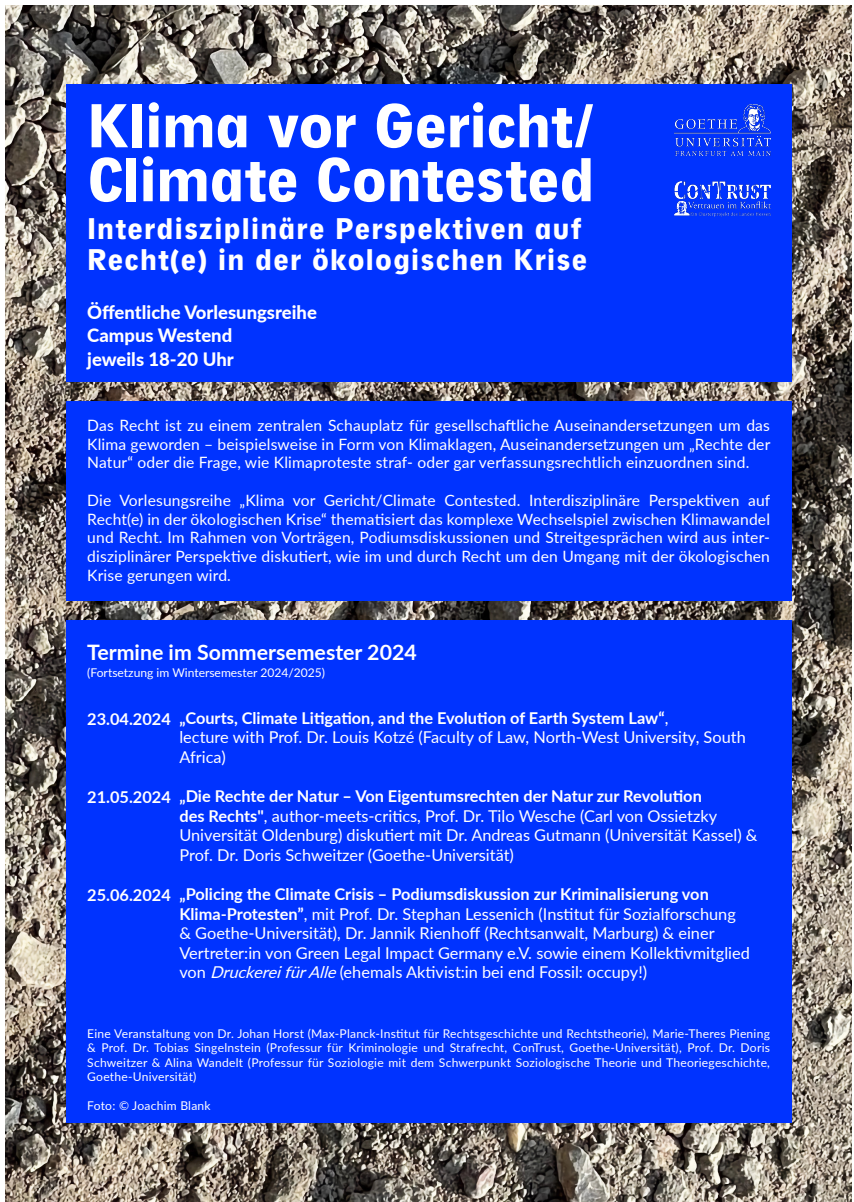
<style>
.page{position:relative;width:854px;height:1202px;background:#fff}
.page>*{position:absolute;margin:0;border:0;box-sizing:border-box;transform-origin:0 0}
.t1{font:900 64.6px/53.9px "Neuzeit Gro Con";letter-spacing:-.02em;color:#fff}
.t2{font:900 31.2px/31.2px "Neuzeit Gro Con";letter-spacing:.02em;color:#fff}
.t3{font:700 21.3px "Lato";color:#fff}
.t4{font:800 18.5px/23.4px "Lato";color:#fff}
.t5{font:16.3px/19.6px "Lato";color:#fff}
.t6{font:700 16.3px "Lato";color:#fff}
.t7{font:15.6px/18.7px "Lato";letter-spacing:.01em;color:#fff;text-align:justify}
.t8{font:12.1px/14.5px "Lato";letter-spacing:.015em;color:#fff;text-align:justify}
.s1{font-weight:700}
.s2{font-style:italic}
</style>
<div class="page">
<img style="left:6px;top:6px;width:845px;height:1195px">
<div style="left:66px;top:84px;width:725px;height:298px;background:#03f"></div>
<div style="left:66px;top:401px;width:725px;height:200px;background:#03f"></div>
<div style="left:66px;top:621px;width:725px;height:502px;background:#03f"></div>
<img style="left:674px;top:104px;width:95px;height:52px">
<img style="left:674px;top:182px;width:95px;height:35px">
<p class="t1" style="left:87px;top:100px;width:509px">Klima vor Gericht/<br>Climate Contested</p>
<p class="t2" style="left:87px;top:213px;width:501px">Interdisziplinäre Perspektiven auf<br>Recht(e) in der ökologischen Krise</p>
<p class="t4" style="left:87px;top:300px;width:231px">Öffentliche Vorlesungsreihe<br>Campus Westend<br>jeweils 18-20 Uhr</p>
<p class="t7" style="left:87px;top:415px;width:684px">Das Recht ist zu einem zentralen Schauplatz für gesellschaftliche Auseinandersetzungen um das Klima geworden – beispielsweise in Form von Klimaklagen, Auseinandersetzungen um „Rechte der Natur“ oder die Frage, wie Klimaproteste straf- oder gar verfassungsrechtlich einzuordnen sind.</p>
<p class="t7" style="left:87px;top:490px;width:684px">Die Vorlesungsreihe „Klima vor Gericht/Climate Contested. Interdisziplinäre Perspektiven auf Recht(e) in der ökologischen Krise“ thematisiert das komplexe Wechselspiel zwischen Klimawandel und Recht. Im Rahmen von Vorträgen, Podiumsdiskussionen und Streitgesprächen wird aus inter&shy;disziplinärer Perspektive diskutiert, wie im und durch Recht um den Umgang mit der ökologischen Krise gerungen wird.</p>
<p class="t3" style="left:87px;top:637px;width:331px">Termine im Sommersemester 2024</p>
<p class="t8" style="left:87px;top:664px;width:239px">(Fortsetzung im Wintersemester 2024/2025)</p>
<p class="t6" style="left:87px;top:707px;width:85px">23.04.2024</p>
<p class="t5" style="left:179px;top:707px;width:567px"><span class="s1">„Courts, Climate Litigation, and the Evolution of Earth System Law“</span>,<br>lecture with Prof. Dr. Louis Kotzé (Faculty of Law, North-West University, South<br>Africa)</p>
<p class="t5" style="left:179px;top:785px;width:579px"><span class="s1">„Die Rechte der Natur – Von Eigentumsrechten der Natur zur Revolution<br>des Rechts"</span>, author-meets-critics, Prof. Dr. Tilo Wesche (Carl von Ossietzky Universität Oldenburg) diskutiert mit Dr. Andreas Gutmann (Universität Kassel) &amp; Prof. Dr. Doris Schweitzer (Goethe-Universität)</p>
<p class="t5" style="left:179px;top:883px;width:572px"><span class="s1">„Policing the Climate Crisis – Podiumsdiskussion zur Kriminalisierung von Klima-Protesten”</span>, mit Prof. Dr. Stephan Lessenich (Institut für Sozialforschung &amp; Goethe-Universität), Dr. Jannik Rienhoff (Rechtsanwalt, Marburg) &amp; einer Vertreter:in von Green Legal Impact Germany e.V. sowie einem Kollektivmitglied von <span class="s2">DruckereifürAlle</span>(ehemals Aktivist:in bei end Fossil: occupy!)</p>
<p class="t6" style="left:87px;top:785px;width:85px">21.05.2024</p>
<p class="t6" style="left:87px;top:883px;width:85px">25.06.2024</p>
<p class="t8" style="left:87px;top:1026px;width:684px">Eine Veranstaltung von Dr. Johan Horst (Max-Planck-Institut für Rechtsgeschichte und Rechtstheorie), Marie-Theres Piening &amp; Prof. Dr. Tobias Singelnstein (Professur für Kriminologie und Strafrecht, ConTrust, Goethe-Universität), Prof. Dr. Doris Schweitzer &amp; Alina Wandelt (Professur für Soziologie mit dem Schwerpunkt Soziologische Theorie und Theoriegeschichte, Goethe-Universität)</p>
<p class="t8" style="left:87px;top:1098px;width:125px">Foto: © Joachim Blank</p>
</div>
